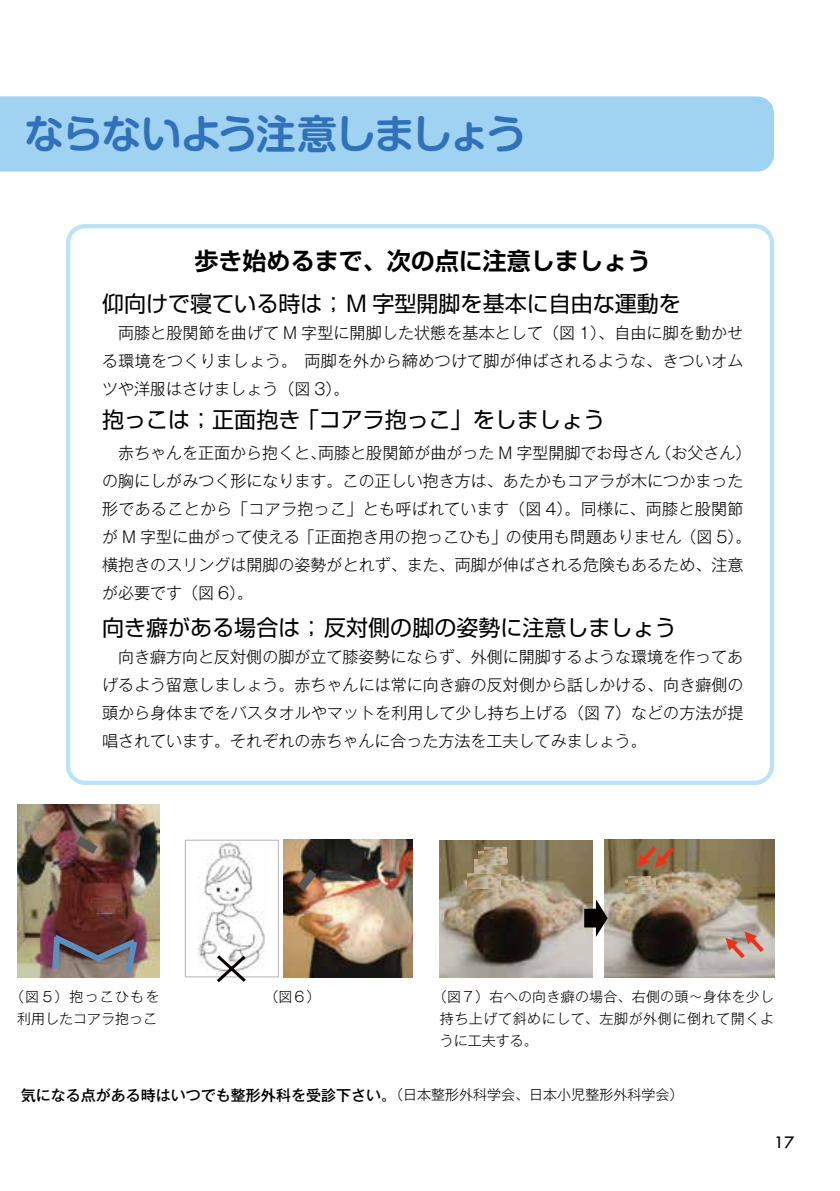
<style>
.page{position:relative;width:840px;height:1191px;background:#fff}
.page>*{position:absolute;margin:0;border:0;box-sizing:border-box;transform-origin:0 0}
.t1{font:700 40px "Shin M Go Pro De";letter-spacing:-.04em;color:#3071b9}
.t2{font:700 24px "Shin Go Pro De";color:#000}
.t3{font:22px "Shin Go Pro";color:#000}
.t4{font:18.4px "Tw Cen";color:#000}
.t5{font:300 16px/28px "Gothic MB101 Pro";color:#000;text-align:justify}
.t6{font:500 15px "Gothic MB101 Pro";color:#000}
.t7{font:300 14px/22px "Gothic MB101 Pro";letter-spacing:.015em;color:#000;text-align:center}
.s1{font-weight:300;font-size:14px}
</style>
<div class="page">
<div style="left:0;top:96px;width:773px;height:75px;background:#a0d2f2"></div>
<div style="left:66px;top:224px;width:707px;height:561px;border:4px solid #bae3f9;border-radius:17px"></div>
<img style="left:604px;top:840px;width:169px;height:138px">
<svg style="left:722px;top:928px;width:45px;height:34px;background:#c3a197"></svg>
<img style="left:625px;top:880px;width:30px;height:13px">
<img style="left:628px;top:876px;width:22px;height:9px">
<svg style="left:633px;top:842px;width:45px;height:28px"></svg>
<img style="left:439px;top:840px;width:153px;height:138px">
<svg style="left:584px;top:899px;width:23px;height:38px"></svg>
<img style="left:467px;top:873px;width:33px;height:15px">
<img style="left:474px;top:859px;width:33px;height:15px">
<img style="left:478px;top:851px;width:28px;height:13px">
<img style="left:484px;top:848px;width:22px;height:9px">
<img style="left:198px;top:842px;width:67px;height:127px">
<div style="left:185px;top:840px;width:93px;height:137px;border:1px solid #b5b4b5"></div>
<svg style="left:213px;top:952px;width:36px;height:31px"></svg>
<img style="left:283px;top:840px;width:129px;height:137px">
<svg style="left:289px;top:860px;width:36px;height:39px"></svg>
<img style="left:17px;top:804px;width:142px;height:174px">
<svg style="left:47px;top:929px;width:95px;height:49px;background:#715e64"></svg>
<img style="left:94px;top:898px;width:20px;height:15px">
<svg style="left:67px;top:828px;width:40px;height:34px"></svg>
<h1 class="t1" style="left:25px;top:101px;width:503px">ならないよう注意しましょう</h1>
<h2 class="t2" style="left:194px;top:241px;width:457px">歩き始めるまで、次の点に注意しましょう</h2>
<h3 class="t3" style="left:102px;top:285px;width:580px">仰向けで寝ている時は； M 字型開脚を基本に自由な運動を</h3>
<p class="t5" style="left:102px;top:316px;width:642px;text-indent:16px">両膝と股関節を曲げて M 字型に開脚した状態を基本として（図 1）、自由に脚を動かせる環境をつくりましょう。 両脚を外から締めつけて脚が伸ばされるような、きついオムツや洋服はさけましょう（図 3）。</p>
<h3 class="t3" style="left:102px;top:401px;width:504px">抱っこは；正面抱き 「コアラ抱っこ」をしましょう</h3>
<p class="t5" style="left:102px;top:436px;width:650px;text-align:left;text-indent:16px">赤ちゃんを正面から抱くと、両膝と股関節が曲がった M 字型開脚でお母さん（お父さん）の胸にしがみつく形になります。この正しい抱き方は、あたかもコアラが木につかまった形であることから「コアラ抱っこ」とも呼ばれています（図 4）。同様に、両膝と股関節が M 字型に曲がって使える「正面抱き用の抱っこひも」の使用も問題ありません（図 5）。横抱きのスリングは開脚の姿勢がとれず、また、両脚が伸ばされる危険もあるため、注意が必要です（図 6）。</p>
<h3 class="t3" style="left:102px;top:609px;width:575px">向き癖がある場合は； 反対側の脚の姿勢に注意しましょう</h3>
<p class="t5" style="left:102px;top:640px;width:642px;text-indent:16px">向き癖方向と反対側の脚が立て膝姿勢にならず、外側に開脚するような環境を作ってあげるよう留意しましょう。赤ちゃんには常に向き癖の反対側から話しかける、向き癖側の頭から身体までをバスタオルやマットを利用して少し持ち上げる（図 7）などの方法が提唱されています。それぞれの赤ちゃんに合った方法を工夫してみましょう。</p>
<p class="t7" style="left:10px;top:983px;width:151px">（図５）抱っこひもを利用したコアラ抱っこ</p>
<p class="t7" style="left:439px;top:983px;width:335px;text-align:justify;text-indent:-7px">（図７）右への向き癖の場合、右側の頭〜身体を少し持ち上げて斜めにして、左脚が外側に倒れて開くように工夫する。</p>
<p class="t7" style="left:264px;top:983px;width:57px">（図６）</p>
<p class="t6" style="left:-4px;top:1082px;width:688px">　 気になる点がある時はいつでも整形外科を受診下さい。<span class="s1">（日本整形外科学会、日本小児整形外科学会）</span></p>
<p class="t4" style="left:773px;top:1131px;width:22px">17</p>
</div>
